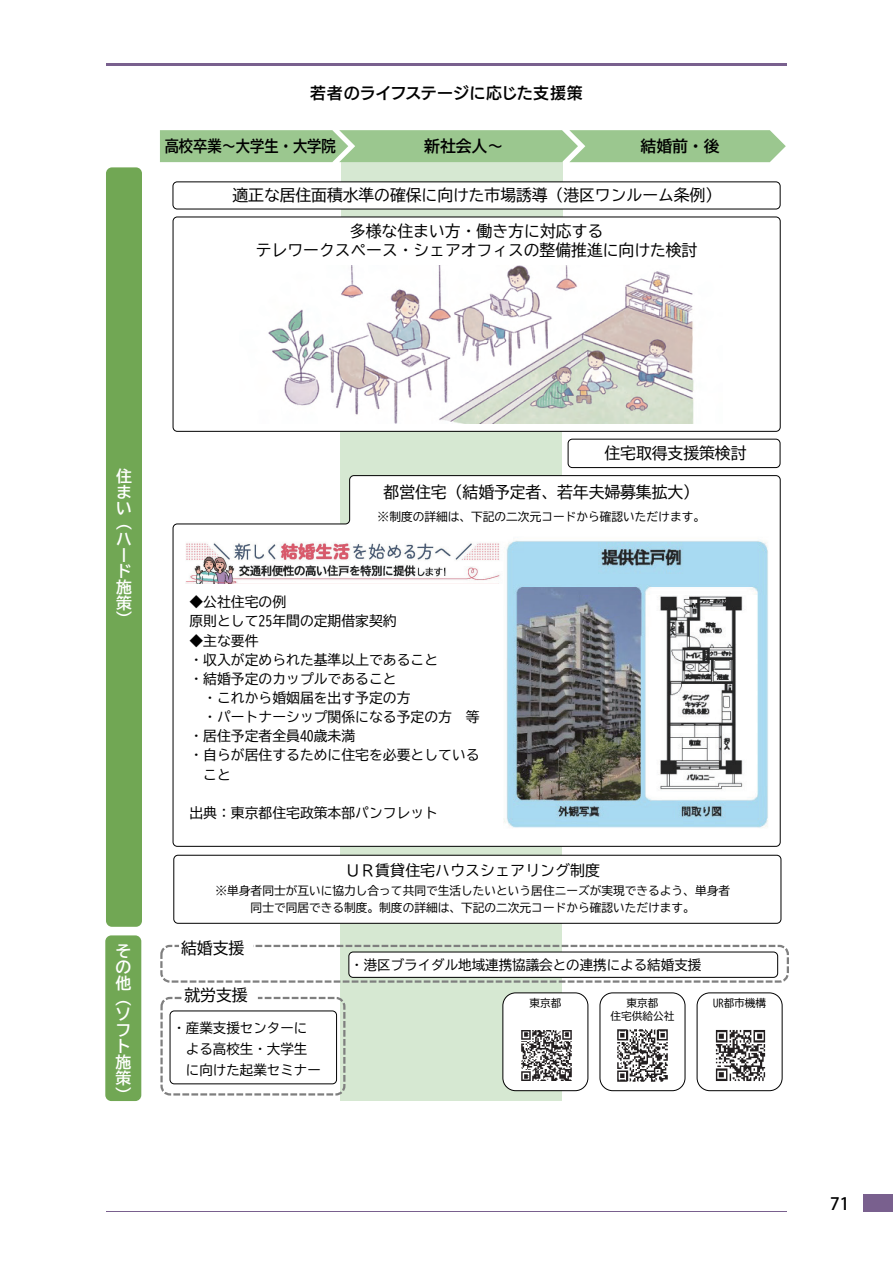
<style>
.page{position:relative;width:893px;height:1263px;background:#fff}
.page>*{position:absolute;margin:0;border:0;box-sizing:border-box;transform-origin:0 0}
.t1{font:700 18px "BIZUD Gothic";color:#000}
.t2{font:500 16.95px "Koz Go Pr 6 N";color:#000}
.t3{font:15.9px/19px "BIZUD Gothic";color:#000;text-align:center}
.t4{font:700 15.9px/15.9px "BIZUD Gothic";color:#fff}
.t5{font:15.9px "UD Kakugo Large Pr 6 N DB";letter-spacing:.01em;color:#000}
.t6{font:700 15.9px "BIZUD Gothic";color:#000;scale:.9 1}
.t7{font:700 15.9px "BIZUD Gothic";color:#000}
.t8{font:15px "BIZUD Gothic";color:#000}
.t9{font:13.8px/19.2px "BIZUD Gothic";color:#000}
.t10{font:13.5px/21px "BIZUD Gothic";color:#000}
.t11{font:11.7px/17px "BIZUD Gothic";color:#000;text-align:center}
.t12{font:10.65px "BIZUD Gothic";color:#000}
</style>
<div class="page">
<div style="left:863px;top:1195px;width:30px;height:17px;background:#79608e"></div>
<hr style="left:106px;top:1211px;width:681px;height:1px;background:#79608e">
<div style="left:341px;top:414px;width:221px;height:687px;background:#d6e8d2"></div>
<svg style="left:173px;top:475px;width:608px;height:372px"></svg>
<div style="left:341px;top:162px;width:222px;height:263px;background:#d6e8d2"></div>
<div style="left:173px;top:217px;width:607px;height:214px;background:#fff;border-radius:4px"></div>
<div style="left:173px;top:217px;width:607px;height:214px;border:1px solid #000;border-radius:4px"></div>
<div style="left:106px;top:167px;width:36px;height:760px;background:#71a754;border-radius:6px"></div>
<div style="left:105px;top:935px;width:36px;height:166px;background:#71a754;border-radius:6px"></div>
<div style="left:174px;top:855px;width:607px;height:68px;background:#fff;border-radius:5px"></div>
<div style="left:174px;top:855px;width:607px;height:68px;border:1px solid #000;border-radius:4px"></div>
<div style="left:173px;top:182px;width:607px;height:27px;background:#fff;border-radius:5px"></div>
<div style="left:173px;top:182px;width:607px;height:27px;border:1px solid #000;border-radius:4px"></div>
<div style="left:568px;top:439px;width:212px;height:29px;border:1px solid #000;border-radius:4px"></div>
<div style="left:160px;top:997px;width:185px;height:98px;border:2px dashed #7f7f7f;border-radius:9px"></div>
<div style="left:183px;top:981px;width:75px;height:29px;background:#fff;border-radius:3px"></div>
<div style="left:170px;top:1011px;width:167px;height:73px;border:1px solid #000;border-radius:4px"></div>
<div style="left:160px;top:945px;width:629px;height:38px;border:2px dashed #7f7f7f;border-radius:9px"></div>
<div style="left:179px;top:933px;width:74px;height:29px;background:#fff;border-radius:3px"></div>
<div style="left:349px;top:952px;width:429px;height:25px;background:#fff;border-radius:4px"></div>
<div style="left:349px;top:952px;width:429px;height:25px;border:1px solid #000;border-radius:4px"></div>
<svg style="left:160px;top:130px;width:626px;height:32px;background:#9fc993"></svg>
<img style="left:268px;top:266px;width:426px;height:157px">
<img style="left:503px;top:536px;width:268px;height:296px">
<img style="left:185px;top:539px;width:317px;height:45px">
<div style="left:697px;top:993px;width:85px;height:98px;border:1px solid #000;border-radius:13px"></div>
<div style="left:600px;top:993px;width:85px;height:98px;border:1px solid #000;border-radius:13px"></div>
<div style="left:503px;top:993px;width:85px;height:98px;background:#fff;border-radius:13px"></div>
<div style="left:503px;top:993px;width:85px;height:98px;border:1px solid #000;border-radius:13px"></div>
<img style="left:521px;top:1030px;width:51px;height:51px">
<img style="left:617px;top:1029px;width:51px;height:53px">
<img style="left:715px;top:1030px;width:51px;height:51px">
<hr style="left:106px;top:64px;width:681px;height:2px;background:#79608e">
<h1 class="t1" style="left:298px;top:73px;width:307px">若者のライフステージに応じた支援策</h1>
<p class="t5" style="left:310px;top:84px;width:274px">若者のライフステージに応じた支援策</p>
<p class="t6" style="left:165px;top:138px;width:192px">高校卒業〜大学生・大学院</p>
<p class="t7" style="left:424px;top:138px;width:81px">新社会人～</p>
<p class="t7" style="left:641px;top:138px;width:81px">結婚前・後</p>
<p class="t3" style="left:232px;top:185px;width:490px">適正な居住面積水準の確保に向けた市場誘導（港区ワンルーム条例）</p>
<p class="t3" style="left:256px;top:222px;width:443px">多様な住まい方・働き方に対応する<br>テレワークスペース・シェアオフィスの整備推進に向けた検討</p>
<p class="t4" style="left:116px;top:468px;width:17px">住まい(ハード施策)</p>
<p class="t4" style="left:115px;top:943px;width:17px;text-align:justify">その他(ソフト施策)</p>
<p class="t3" style="left:604px;top:443px;width:144px">住宅取得支援策検討</p>
<p class="t3" style="left:384px;top:482px;width:317px">都営住宅（結婚予定者、若年夫婦募集拡大）</p>
<p class="t11" style="left:378px;top:508px;width:329px">※制度の詳細は、下記の二次元コードから確認いただけます。</p>
<p class="t9" style="left:189px;top:592px;width:209px">◆公社住宅の例<br>原則として25年間の定期借家契約</p>
<p class="t9" style="left:189px;top:631px;width:292px">◆主な要件<br>・収入が定められた基準以上であること<br>・結婚予定のカップルであること<br>　・これから婚姻届を出す予定の方<br>　・パートナーシップ関係になる予定の方　等・居住予定者全員40歳未満<br>・自らが居住するために住宅を必要としている　こと</p>
<p class="t9" style="left:189px;top:803px;width:250px">出典：東京都住宅政策本部パンフレット</p>
<p class="t8" style="left:345px;top:862px;width:256px">ＵＲ賃貸住宅ハウスシェアリング制度</p>
<p class="t11" style="left:216px;top:882px;width:516px">※単身者同士が互いに協力し合って共同で生活したいという居住ニーズが実現できるよう、単身者同士で同居できる制度。制度の詳細は、下記の二次元コードから確認いただけます。</p>
<p class="t3" style="left:181px;top:938px;width:65px">結婚支援</p>
<p class="t3" style="left:184px;top:985px;width:65px">就労支援</p>
<p class="t10" style="left:186px;top:1017px;width:136px;text-indent:-14px">・産業支援センターによる高校生・大学生に向けた起業セミナー</p>
<p class="t10" style="left:350px;top:955px;width:352px">・港区ブライダル地域連携協議会との連携による結婚支援</p>
<p class="t12" style="left:529px;top:997px;width:33px">東京都</p>
<p class="t12" style="left:627px;top:997px;width:33px">東京都</p>
<p class="t12" style="left:713px;top:997px;width:55px">UR都市機構</p>
<p class="t12" style="left:611px;top:1010px;width:65px">住宅供給公社</p>
<p class="t2" style="left:830px;top:1194px;width:21px">71</p>
</div>
